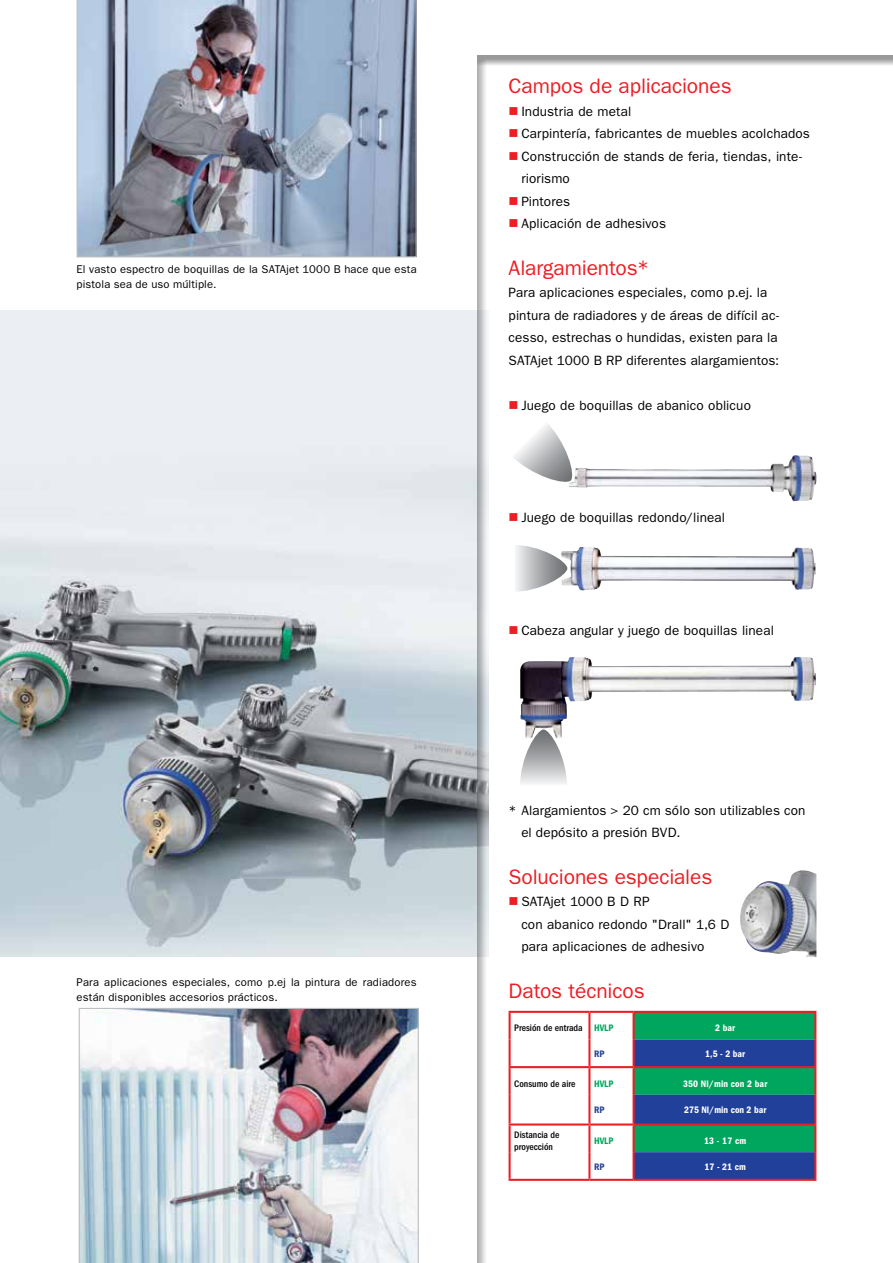
<style>
.page{position:relative;width:893px;height:1263px;background:#fff}
.page>*{position:absolute;margin:0;border:0;box-sizing:border-box;transform-origin:0 0}
.t1{font:21px "ITC Franklin Gothic Std";letter-spacing:-.005em;color:#ed1d24}
.t2{font:13.5px/22.5px "ITC Franklin Gothic Std";letter-spacing:.01em;color:#000}
.t3{font:11.25px/14.2px "ITC Franklin Gothic Std";letter-spacing:.015em;color:#000}
.t4{font:9.75px "ITC Franklin Gothic Std Dm Cd";letter-spacing:.005em;color:#fff}
.t5{font:500 condensed 9.75px/12.8px "ITC Franklin Gothic Std";color:#000}
.t6{font:9.75px "ITC Franklin Gothic Std Dm Cd";color:#00a65d}
.t7{font:9.75px "ITC Franklin Gothic Std Dm Cd";color:#25408f}
.s1{font-family:"ITC Franklin Gothic Std Dm Cd";font-weight:400;font-stretch:normal;color:#00a65d}
</style>
<div class="page">
<img style="left:0;top:310px;width:466px;height:647px">
<img style="left:77px;top:0;width:340px;height:257px">
<img style="left:79px;top:1008px;width:340px;height:255px">
<div style="left:466px;top:44px;width:427px;height:1219px;background:#000;opacity:.8"></div>
<div style="left:489px;top:69px;width:404px;height:1194px;background:#fff"></div>
<svg style="left:511px;top:1013px;width:303px;height:166px"></svg>
<hr style="left:509px;top:1013px;width:2px;height:26px;background:#ed1d24">
<hr style="left:509px;top:1068px;width:2px;height:27px;background:#ed1d24">
<hr style="left:509px;top:1125px;width:2px;height:27px;background:#ed1d24">
<hr style="left:509px;top:1011px;width:80px;height:2px;background:#ed1d24">
<hr style="left:589px;top:1011px;width:45px;height:2px;background:#ed1d24">
<hr style="left:509px;top:1066px;width:80px;height:2px;background:#ed1d24">
<hr style="left:589px;top:1066px;width:45px;height:2px;background:#ed1d24">
<hr style="left:509px;top:1123px;width:80px;height:2px;background:#ed1d24">
<hr style="left:589px;top:1123px;width:45px;height:2px;background:#ed1d24">
<hr style="left:509px;top:1179px;width:80px;height:2px;background:#ed1d24">
<hr style="left:589px;top:1179px;width:45px;height:2px;background:#ed1d24">
<hr style="left:588px;top:1013px;width:2px;height:26px;background:#ed1d24">
<hr style="left:633px;top:1013px;width:2px;height:26px;background:#ed1d24">
<hr style="left:588px;top:1068px;width:2px;height:27px;background:#ed1d24">
<hr style="left:633px;top:1068px;width:2px;height:27px;background:#ed1d24">
<hr style="left:588px;top:1125px;width:2px;height:27px;background:#ed1d24">
<hr style="left:633px;top:1125px;width:2px;height:27px;background:#ed1d24">
<hr style="left:634px;top:1011px;width:182px;height:2px;background:#ed1d24">
<hr style="left:634px;top:1066px;width:182px;height:2px;background:#ed1d24">
<hr style="left:634px;top:1123px;width:182px;height:2px;background:#ed1d24">
<hr style="left:634px;top:1179px;width:182px;height:2px;background:#ed1d24">
<hr style="left:814px;top:1013px;width:2px;height:26px;background:#ed1d24">
<hr style="left:814px;top:1068px;width:2px;height:27px;background:#ed1d24">
<hr style="left:814px;top:1125px;width:2px;height:27px;background:#ed1d24">
<hr style="left:509px;top:1039px;width:2px;height:27px;background:#ed1d24">
<hr style="left:509px;top:1095px;width:2px;height:28px;background:#ed1d24">
<hr style="left:509px;top:1152px;width:2px;height:27px;background:#ed1d24">
<hr style="left:588px;top:1039px;width:2px;height:27px;background:#ed1d24">
<hr style="left:633px;top:1039px;width:2px;height:27px;background:#ed1d24">
<hr style="left:588px;top:1095px;width:2px;height:28px;background:#ed1d24">
<hr style="left:633px;top:1095px;width:2px;height:28px;background:#ed1d24">
<hr style="left:588px;top:1152px;width:2px;height:27px;background:#ed1d24">
<hr style="left:633px;top:1152px;width:2px;height:27px;background:#ed1d24">
<hr style="left:814px;top:1039px;width:2px;height:27px;background:#ed1d24">
<hr style="left:814px;top:1095px;width:2px;height:28px;background:#ed1d24">
<hr style="left:814px;top:1152px;width:2px;height:27px;background:#ed1d24">
<svg style="left:514px;top:424px;width:55px;height:58px"></svg>
<img style="left:569px;top:455px;width:247px;height:46px">
<svg style="left:516px;top:545px;width:45px;height:47px"></svg>
<img style="left:561px;top:547px;width:254px;height:43px">
<svg style="left:520px;top:738px;width:47px;height:46px"></svg>
<img style="left:520px;top:657px;width:296px;height:81px">
<img style="left:740px;top:870px;width:76px;height:87px">
<p class="t3" style="left:77px;top:262px;width:342px">El vasto espectro de boquillas de la SATAjet 1000 B hace que esta pistola sea de uso múltiple.</p>
<p class="t3" style="left:77px;top:975px;width:342px">Para aplicaciones especiales, como p.ej la pintura de radiadores están disponibles accesorios prácticos.</p>
<h1 class="t1" style="left:509px;top:74px;width:225px">Campos de aplicaciones</h1>
<p class="t2" style="left:521px;top:100px;width:290px">Industria de metal<br>Carpintería, fabricantes de muebles acolchados<br>Construcción de stands de feria, tiendas, inte&shy;riorismo<br>Pintores<br>Aplicación de adhesivos</p>
<h1 class="t1" style="left:509px;top:255px;width:142px">Alargamientos*</h1>
<p class="t2" style="left:509px;top:281px;width:272px">Para aplicaciones especiales, como p.ej. la pintura de radiadores y de áreas de difícil ac&shy;cesso, estrechas o hundidas, existen para la SATAjet 1000 B RP diferentes alargamientos:</p>
<p class="t2" style="left:521px;top:394px;width:231px">Juego de boquillas de abanico oblicuo</p>
<p class="t2" style="left:521px;top:506px;width:205px">Juego de boquillas redondo/lineal</p>
<p class="t2" style="left:521px;top:619px;width:254px">Cabeza angular y juego de boquillas lineal</p>
<p class="t2" style="left:521px;top:799px;width:286px;text-indent:-13px">* Alargamientos &gt; 20 cm sólo son utilizables con el depósito a presión BVD.</p>
<h1 class="t1" style="left:509px;top:864px;width:205px">Soluciones especiales</h1>
<p class="t2" style="left:521px;top:890px;width:210px">SATAjet 1000 B D RP<br>con abanico redondo "Drall" 1,6 D para aplicaciones de adhesivo</p>
<h1 class="t1" style="left:509px;top:978px;width:138px">Datos técnicos</h1>
<p class="t5" style="left:514px;top:1022px;width:101px">Presión de entrada <span class="s1">HVLP</span></p>
<p class="t4" style="left:715px;top:1022px;width:22px">2 bar</p>
<p class="t7" style="left:594px;top:1048px;width:12px">RP</p>
<p class="t4" style="left:705px;top:1048px;width:41px">1,5 - 2 bar</p>
<p class="t5" style="left:514px;top:1077px;width:63px">Consumo de aire</p>
<p class="t6" style="left:594px;top:1078px;width:21px">HVLP</p>
<p class="t4" style="left:683px;top:1078px;width:86px">350 Nl/min con 2 bar</p>
<p class="t7" style="left:594px;top:1104px;width:12px">RP</p>
<p class="t4" style="left:684px;top:1104px;width:84px">275 Nl/min con 2 bar</p>
<p class="t5" style="left:514px;top:1128px;width:47px">Distancia de proyección</p>
<p class="t6" style="left:594px;top:1135px;width:21px">HVLP</p>
<p class="t4" style="left:704px;top:1135px;width:44px">13 - 17 cm</p>
<p class="t7" style="left:594px;top:1161px;width:12px">RP</p>
<p class="t4" style="left:705px;top:1161px;width:43px">17 - 21 cm</p>
</div>
